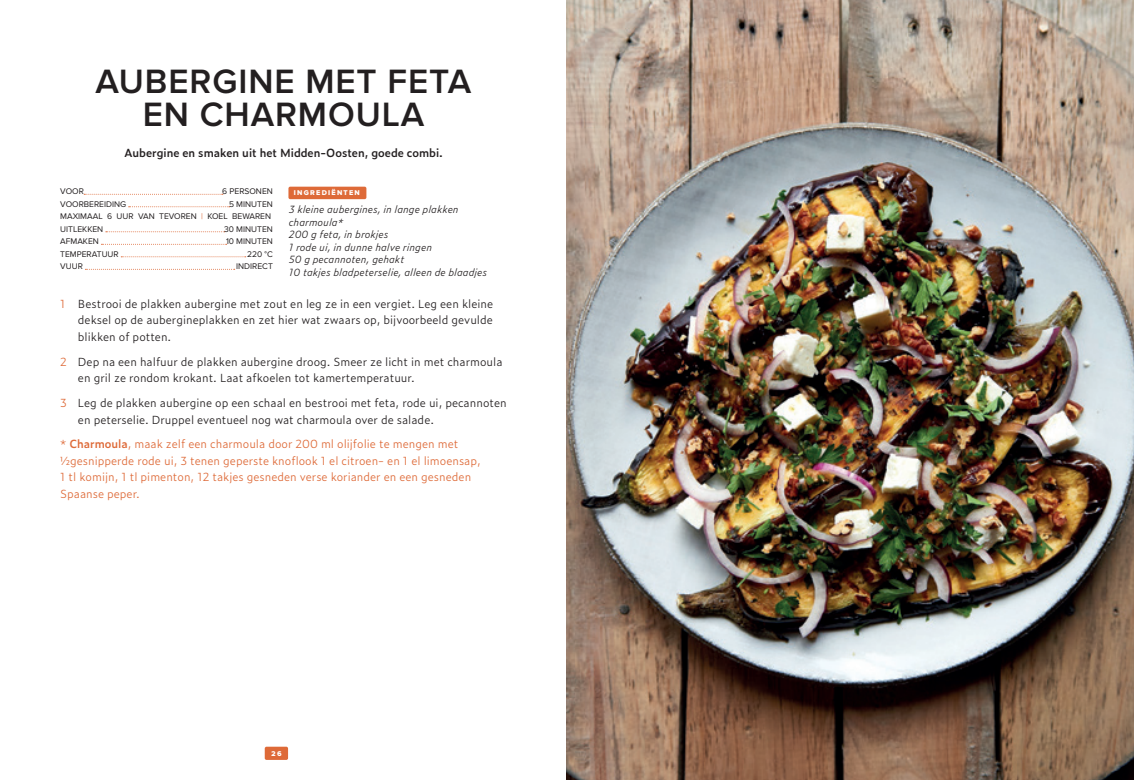
<style>
.page{position:relative;width:1134px;height:780px;background:#fff}
.page>*{position:absolute;margin:0;border:0;box-sizing:border-box;transform-origin:0 0}
.t1{font:600 35px/33px "Proxima Nova";letter-spacing:.025em;color:#231f20;text-align:center}
.t2{font:300 11.25px/16.5px "Zeitung Pro";color:#231f20}
.t3{font:300 11.25px/16.5px "Zeitung Pro";color:#de6a38}
.t4{font:600 11.25px "Zeitung Pro";color:#231f20}
.t5{font:italic 300 10px/12.5px "Zeitung Pro";color:#231f20}
.t6{font:8.5px/12.5px "Proxima Nova";color:#231f20}
.t7{font:7.25px "Proxima Nova Extrabld";letter-spacing:.175em;color:#fff}
.s1{color:#de6a38}
.s2{font-weight:600}
</style>
<div class="page">
<div style="left:265px;top:746px;width:23px;height:13px;background:#de6a38;border-radius:2px"></div>
<img style="left:567px;top:0;width:567px;height:780px">
<svg style="left:84px;top:194px;width:139px;height:1px"></svg>
<svg style="left:129px;top:206px;width:101px;height:1px"></svg>
<svg style="left:106px;top:231px;width:119px;height:1px"></svg>
<svg style="left:101px;top:244px;width:126px;height:1px"></svg>
<svg style="left:121px;top:256px;width:125px;height:1px"></svg>
<svg style="left:85px;top:269px;width:150px;height:1px"></svg>
<div style="left:288px;top:187px;width:78px;height:12px;background:#de6a38;border-radius:2px"></div>
<h1 class="t1" style="left:96px;top:66px;width:377px">AUBERGINE MET FETA<br>EN CHARMOULA</h1>
<p class="t4" style="left:124px;top:144px;width:320px">Aubergine en smaken uit het Midden-Oosten, goede combi.</p>
<p class="t6" style="left:60px;top:185px;width:25px">VOOR</p>
<p class="t6" style="left:222px;top:185px;width:52px">6 PERSONEN</p>
<p class="t6" style="left:60px;top:198px;width:67px">VOORBEREIDING</p>
<p class="t7" style="left:294px;top:189px;width:68px">INGREDIËNTEN</p>
<p class="t5" style="left:289px;top:203px;width:200px">3 kleine aubergines, in lange plakken charmoula*<br>200 g feta, in brokjes<br>1 rode ui, in dunne halve ringen<br>50 g pecannoten, gehakt<br>10 takjes bladpeterselie, alleen de blaadjes</p>
<p class="t2" style="left:78px;top:295px;width:417px;text-align:justify;text-indent:-18px"><span class="s1">1</span> Bestrooi de plakken aubergine met zout en leg ze in een vergiet. Leg een kleine deksel op de aubergineplakken en zet hier wat zwaars op, bijvoorbeeld gevulde blikken of potten.</p>
<p class="t2" style="left:78px;top:353px;width:426px;text-indent:-18px"><span class="s1">2</span> Dep na een halfuur de plakken aubergine droog. Smeer ze licht in met charmoula en gril ze rondom krokant. Laat afkoelen tot kamertemperatuur.</p>
<p class="t2" style="left:78px;top:394px;width:430px;text-indent:-18px"><span class="s1">3</span> Leg de plakken aubergine op een schaal en bestrooi met feta, rode ui, pecannoten en peterselie. Druppel eventueel nog wat charmoula over de salade.</p>
<p class="t3" style="left:60px;top:435px;width:422px">* <span class="s2">Charmoula</span>, maak zelf een charmoula door 200 ml olijfolie te mengen met ½gesnipperde rode ui, 3 tenen geperste knoflook 1 el citroen- en 1 el limoensap, 1 tl komijn, 1 tl pimenton, 12 takjes gesneden verse koriander en een gesneden Spaanse peper.</p>
<p class="t6" style="left:60px;top:198px;width:214px;text-indent:169px">5 MINUTEN<br>MAXIMAAL 6 UUR VAN TEVOREN <span class="s1">|</span> KOEL BEWAREN<br>UITLEKKEN</p>
<p class="t6" style="left:224px;top:223px;width:50px">30 MINUTEN</p>
<p class="t6" style="left:60px;top:235px;width:40px">AFMAKEN</p>
<p class="t6" style="left:226px;top:235px;width:48px">10 MINUTEN</p>
<p class="t6" style="left:60px;top:248px;width:60px">TEMPERATUUR</p>
<p class="t6" style="left:247px;top:248px;width:27px">220 °C</p>
<p class="t6" style="left:60px;top:260px;width:24px">VUUR</p>
<p class="t6" style="left:236px;top:260px;width:38px">INDIRECT</p>
<p class="t7" style="left:271px;top:749px;width:12px">26</p>
</div>
